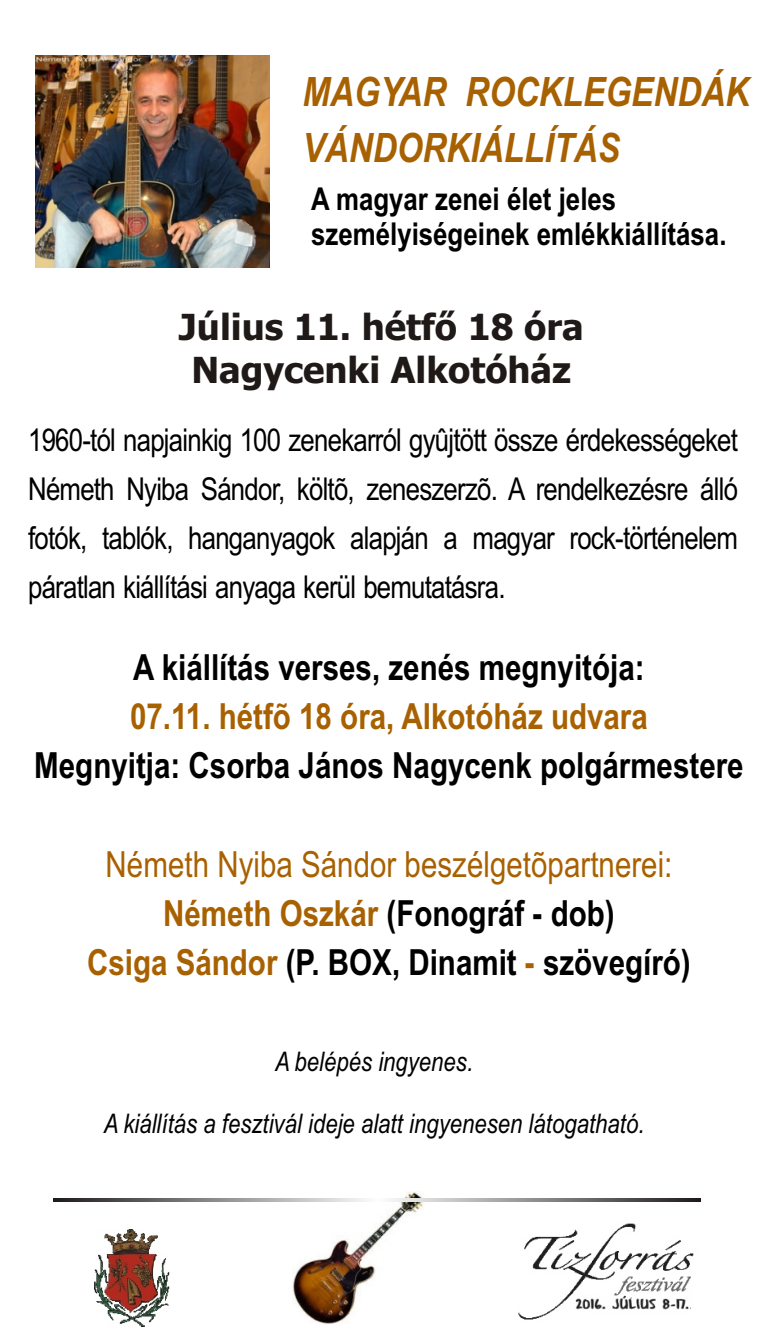
<style>
.page{position:relative;width:768px;height:1341px;background:#fff}
.page>*{position:absolute;margin:0;border:0;box-sizing:border-box;transform-origin:0 0}
.t1{font:italic 700 40.5px/55.8px "Arial Narrow";color:#a86100}
.t2{font:700 36px/49.1px "Arial Narrow";color:#000;text-align:center}
.t3{font:700 36px/43.4px "Tahoma";color:#1f1a17;text-align:center}
.t4{font:36px "Arial Narrow";color:#a86100}
.t5{font:700 36px "Arial Narrow";color:#a86100}
.t6{font:31.5px/49.1px "Arial Narrow";letter-spacing:-.025em;color:#000;text-align:justify}
.t7{font:700 31.5px/35.6px "Arial Narrow";color:#000}
.t8{font:italic 27px "Arial Narrow";color:#000}
.s1{color:#a86100}
</style>
<div class="page">
<img style="left:292px;top:1191px;width:133px;height:133px">
<svg style="left:54px;top:1199px;width:646px;height:3px"></svg>
<img style="left:518px;top:1223px;width:176px;height:97px">
<img style="left:94px;top:1230px;width:75px;height:97px">
<img style="left:574px;top:1295px;width:118px;height:16px">
<img style="left:36px;top:55px;width:233px;height:212px">
<p class="t1" style="left:302px;top:67px;width:448px">MAGYAR ROCKLEGENDÁK<br>VÁNDORKIÁLLÍTÁS</p>
<p class="t7" style="left:311px;top:184px;width:417px">A magyar zenei élet jeles személyiségeinek emlékkiállítása.</p>
<p class="t3" style="left:179px;top:308px;width:406px">Július 11. hétfõ 18 óra<br>Nagycenki Alkotóház</p>
<p class="t6" style="left:28px;top:419px;width:711px">1960-tól napjainkig 100 zenekarról gyûjtött össze érdekességeket Németh Nyiba Sándor, költõ, zeneszerzõ. A rendelkezésre álló fotók, tablók, hanganyagok alapján a magyar rock-történelem páratlan kiállítási anyaga kerül bemutatásra.</p>
<p class="t2" style="left:133px;top:646px;width:512px">A kiállítás verses, zenés megnyitója:</p>
<p class="t5" style="left:130px;top:703px;width:519px">07.11. hétfõ 18 óra, Alkotóház udvara</p>
<p class="t2" style="left:34px;top:745px;width:710px">Megnyitja: Csorba János Nagycenk polgármestere</p>
<p class="t4" style="left:106px;top:850px;width:568px">Németh Nyiba Sándor beszélgetõpartnerei:</p>
<p class="t2" style="left:87px;top:892px;width:605px"><span class="s1">Németh Oszkár</span> (Fonográf - dob)<br><span class="s1">Csiga Sándor</span> (P. BOX, Dinamit szövegíró)</p>
<p class="t5" style="left:524px;top:948px;width:11px">-</p>
<p class="t8" style="left:275px;top:1051px;width:199px">A belépés ingyenes.</p>
<p class="t8" style="left:104px;top:1114px;width:542px">A kiállítás a fesztivál ideje alatt ingyenesen látogatható.</p>
</div>
